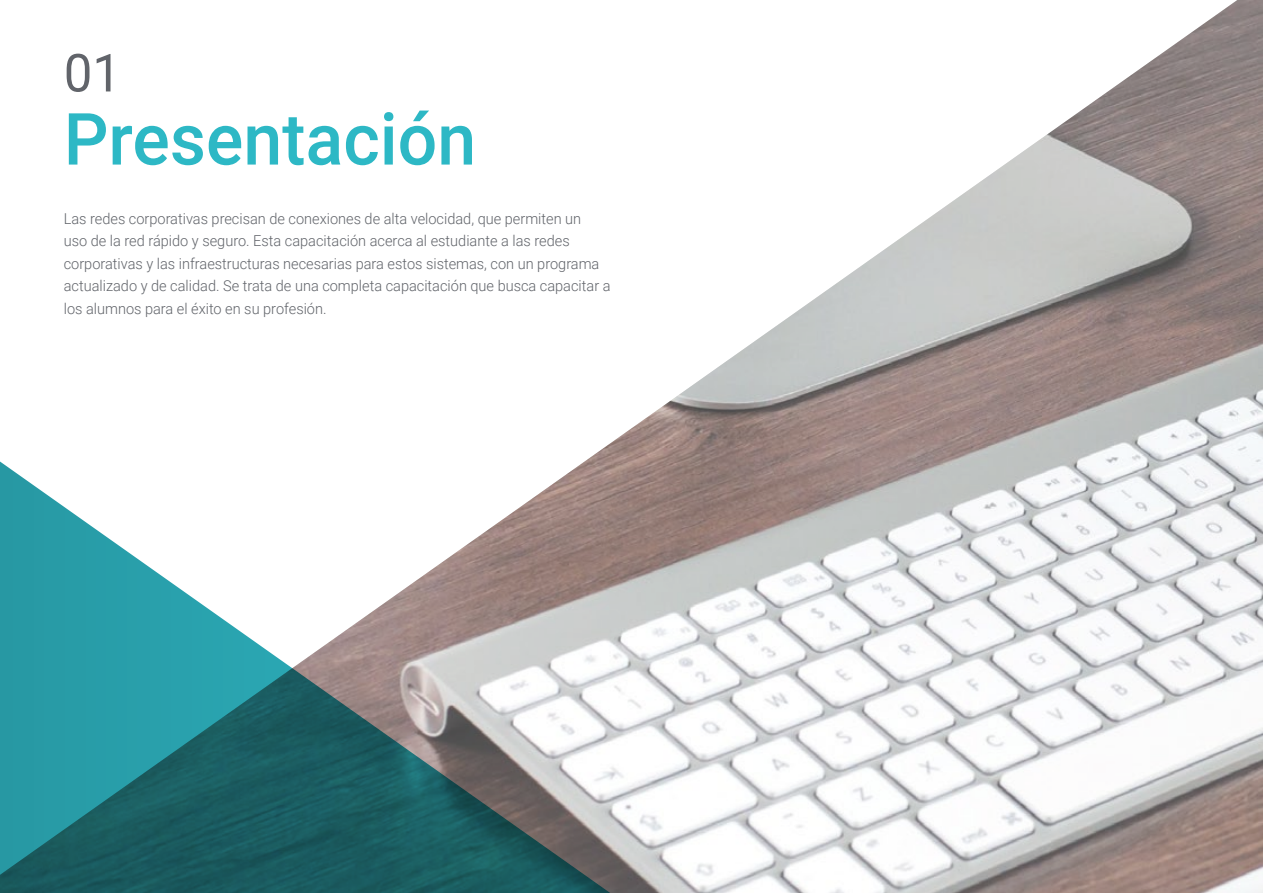
<style>
.page{position:relative;width:1263px;height:893px;background:#fff}
.page>*{position:absolute;margin:0;border:0;box-sizing:border-box;transform-origin:0 0}
.t1{font:500 72px "Roboto";color:#2db8c5}
.t2{font:52.5px "Roboto";color:#61646a}
.t3{font:300 15px/22.5px "Roboto";color:#61646a}
</style>
<div class="page">
<img style="left:606px;top:0;width:657px;height:893px">
<svg style="left:0;top:446px;width:640px;height:447px"></svg>
<h2 class="t2" style="left:64px;top:36px;width:59px">01</h2>
<h1 class="t1" style="left:64px;top:89px;width:414px">Presentación</h1>
<p class="t3" style="left:64px;top:207px;width:548px">Las redes corporativas precisan de conexiones de alta velocidad, que permiten un<br>uso de la red rápido y seguro. Esta capacitación acerca al estudiante a las redes corporativas y las infraestructuras necesarias para estos sistemas, con un programa actualizado y de calidad. Se trata de una completa capacitación que busca capacitar a los alumnos para el éxito en su profesión.</p>
</div>
